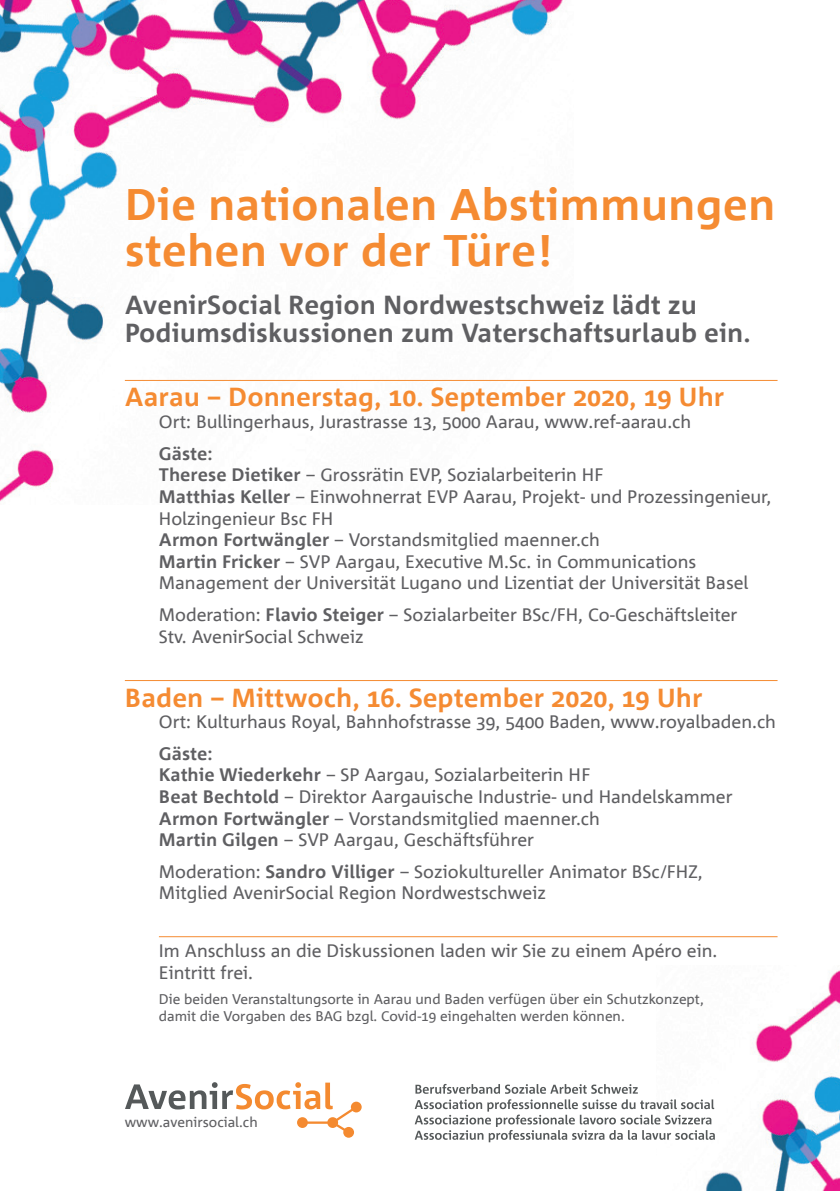
<style>
.page{position:relative;width:840px;height:1191px;background:#fff}
.page>*{position:absolute;margin:0;border:0;box-sizing:border-box;transform-origin:0 0}
.t1{font:700 44px/46px "Corpid Office";color:#f58b32}
.t2{font:700 26px/28px "Corpid Office";color:#5f5f62}
.t3{font:700 26px "Corpid Office";color:#f58b32}
.t4{font:18px/21.6px "Corpid Office";color:#5f5f62}
.t5{font:14px/17px "Corpid Office";color:#5f5f62}
.s1{font-weight:700}
</style>
<div class="page">
<img style="left:0;top:0;width:573px;height:502px">
<img style="left:706px;top:970px;width:133px;height:221px">
<svg style="left:125px;top:1082px;width:236px;height:55px"></svg>
<svg style="left:414px;top:1099px;width:300px;height:43px"></svg>
<svg style="left:415px;top:1084px;width:222px;height:9px"></svg>
<hr style="left:125px;top:380px;width:652px;height:1px;background:#f58b32">
<hr style="left:125px;top:680px;width:652px;height:1px;background:#f58b32">
<hr style="left:159px;top:936px;width:618px;height:1px;background:#f58b32">
<h1 class="t1" style="left:125px;top:183px;width:651px">Die nationalen Abstimmungen stehen vor der Türe!</h1>
<h2 class="t2" style="left:125px;top:292px;width:626px">AvenirSocial Region Nordwestschweiz lädt zu<br>Podiumsdiskussionen zum Vaterschaftsurlaub ein.</h2>
<h2 class="t3" style="left:125px;top:383px;width:600px">Aarau – Donnerstag, 10. September 2020, 19 Uhr</h2>
<p class="t4" style="left:159px;top:411px;width:533px">Ort: Bullingerhaus, Jurastrasse 13, 5000 Aarau, www.ref-aarau.ch</p>
<p class="t4" style="left:159px;top:443px;width:613px"><span class="s1">Gäste:<br>Therese Dietiker</span> – Grossrätin EVP, Sozialarbeiterin HF<br><span class="s1">Matthias Keller</span> – Einwohnerrat EVP Aarau, Projekt- und Prozessingenieur, Holzingenieur Bsc FH<br><span class="s1">Armon Fortwängler</span> – Vorstandsmitglied maenner.ch<br><span class="s1">Martin Fricker</span> – SVP Aargau, Executive M.Sc. in Communications Management der Universität Lugano und Lizentiat der Universität Basel</p>
<p class="t4" style="left:159px;top:604px;width:579px">Moderation: <span class="s1">Flavio Steiger</span> – Sozialarbeiter BSc/FH, Co-Geschäftsleiter<br>Stv. AvenirSocial Schweiz</p>
<h2 class="t3" style="left:125px;top:683px;width:579px">Baden – Mittwoch, 16. September 2020, 19 Uhr</h2>
<p class="t4" style="left:159px;top:711px;width:618px">Ort: Kulturhaus Royal, Bahnhofstrasse 39, 5400 Baden, www.royalbaden.ch</p>
<p class="t4" style="left:159px;top:743px;width:575px"><span class="s1">Gäste:<br>Kathie Wiederkehr</span> – SP Aargau, Sozialarbeiterin HF<br><span class="s1">Beat Bechtold</span> – Direktor Aargauische Industrie- und Handelskammer <span class="s1">Armon Fortwängler</span> – Vorstandsmitglied maenner.ch<br><span class="s1">Martin Gilgen</span> – SVP Aargau, Geschäftsführer</p>
<p class="t4" style="left:159px;top:861px;width:545px">Moderation: <span class="s1">Sandro Villiger</span> – Soziokultureller Animator BSc/FHZ,<br>Mitglied AvenirSocial Region Nordwestschweiz</p>
<p class="t4" style="left:159px;top:940px;width:559px">Im Anschluss an die Diskussionen laden wir Sie zu einem Apéro ein.<br>Eintritt frei.</p>
<p class="t5" style="left:159px;top:990px;width:546px">Die beiden Veranstaltungsorte in Aarau und Baden verfügen über ein Schutzkonzept, damit die Vorgaben des BAG bzgl. Covid-19 eingehalten werden können.</p>
<p class="t5" style="left:125px;top:1114px;width:134px">www.avenirsocial.ch</p>
</div>
